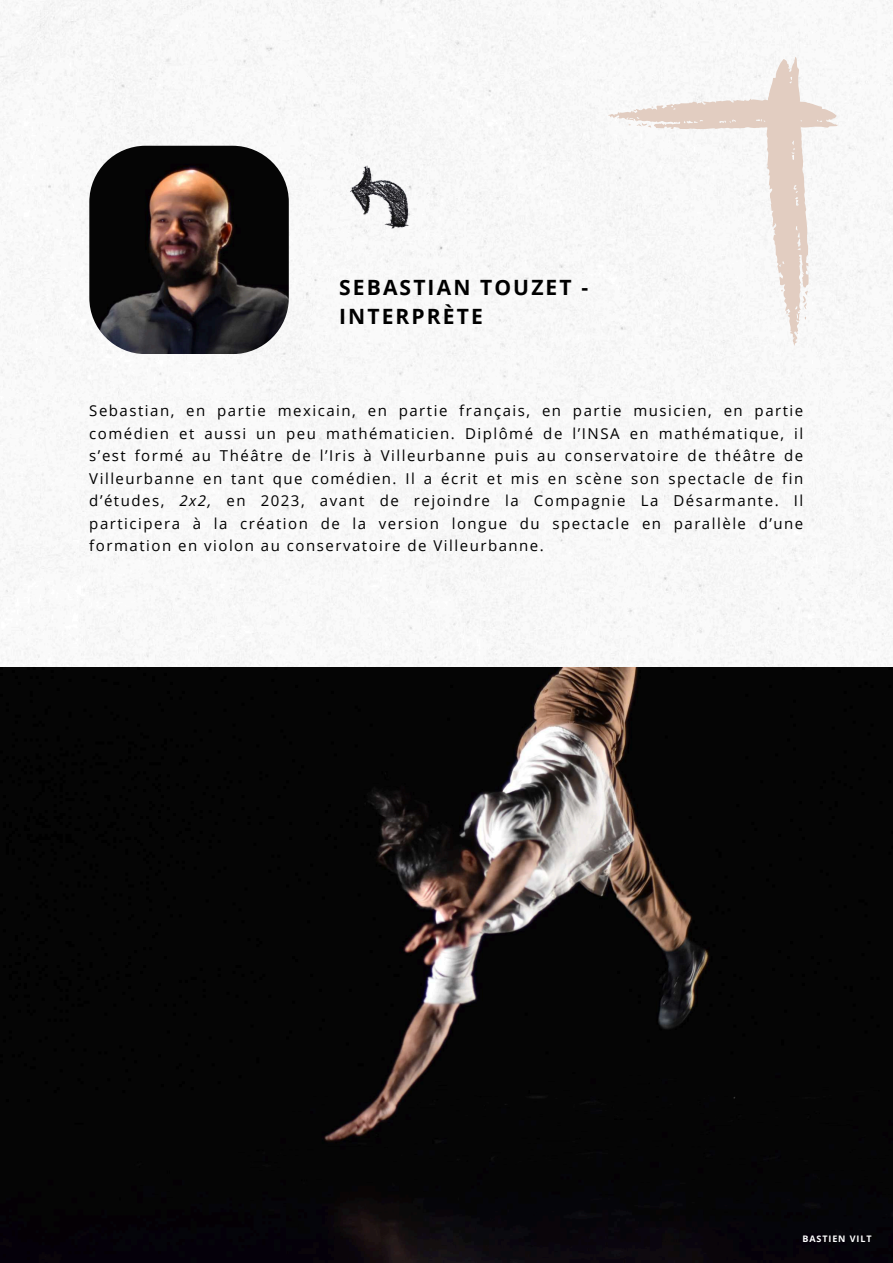
<style>
.page{position:relative;width:893px;height:1263px;background:#fff}
.page>*{position:absolute;margin:0;border:0;box-sizing:border-box;transform-origin:0 0}
.t1{font:700 21.08px/29.2px "Open Sans";letter-spacing:.1em;color:#000}
.t2{font:15px/22.5px "Open Sans";letter-spacing:.1em;color:#000;text-align:justify}
.t3{font:700 9px "Open Sans";letter-spacing:.1em;color:#fff}
.s1{font-style:italic}
</style>
<div class="page">
<img style="left:0;top:0;width:893px;height:668px">
<img style="left:351px;top:146px;width:61px;height:100px">
<svg style="left:607px;top:57px;width:232px;height:288px"></svg>
<img style="left:89px;top:146px;width:200px;height:208px;border-radius:56px">
<img style="left:0;top:668px;width:893px;height:595px">
<h1 class="t1" style="left:339px;top:272px;width:250px">SEBASTIAN TOUZET -<br>INTERPRÈTE</h1>
<p class="t2" style="left:89px;top:399px;width:715px">Sebastian, en partie mexicain, en partie français, en partie musicien, en partie comédien et aussi un peu mathématicien. Diplômé de l’INSA en mathématique, il s’est formé au Théâtre de l’Iris à Villeurbanne puis au conservatoire de théâtre de Villeurbanne en tant que comédien. Il a écrit et mis en scène son spectacle de fin d’études, <span class="s1">2x2,</span> en 2023, avant de rejoindre la Compagnie La Désarmante. Il participera à la création de la version longue du spectacle en parallèle d’une formation en violon au conservatoire de Villeurbanne.</p>
<p class="t3" style="left:802px;top:1232px;width:71px">BASTIEN VILT</p>
</div>
